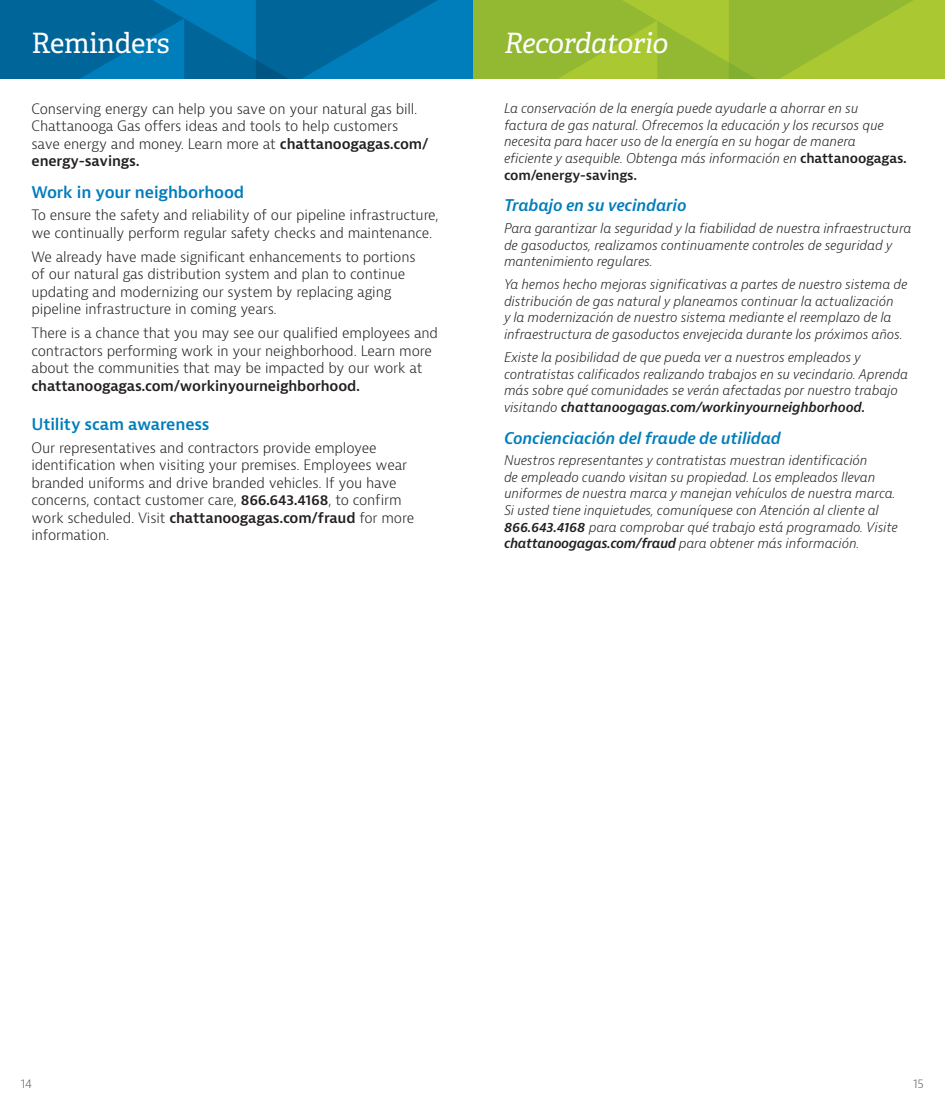
<style>
.page{position:relative;width:945px;height:1103px;background:#fff}
.page>*{position:absolute;margin:0;border:0;box-sizing:border-box;transform-origin:0 0}
.t1{font:italic 28px "Adelle";letter-spacing:-.01em;color:#fff}
.t2{font:28px "Adelle";letter-spacing:-.01em;color:#fff}
.t3{font:italic 600 15.75px "Bernina Sans";letter-spacing:-.01em;color:#007dbb}
.t4{font:600 15.75px "Bernina Sans";letter-spacing:-.01em;color:#007dbb}
.English_copy{font:300 14px/17.5px "Bernina Sans";letter-spacing:-.01em;color:#231f20}
.Spanish_copy{font:italic 300 13.12px/16.6px "Bernina Sans";letter-spacing:-.01em;color:#231f20}
.t5{font:300 12.25px "Bernina Sans";color:#636366}
.s1{font-weight:600}
.s2{font-weight:600;font-style:normal}
</style>
<div class="page">
<svg style="left:0;top:0;width:945px;height:79px;background:#4c956c"></svg>
<p class="t2" style="left:32px;top:25px;width:140px">Reminders</p>
<p class="English_copy" style="left:32px;top:100px;width:398px">Conserving energy can help you save on your natural gas bill.<br>Chattanooga Gas offers ideas and tools to help customers save energy and money. Learn more at <span class="s1">chattanoogagas.com/ energy-savings.</span></p>
<p class="t4" style="left:32px;top:182px;width:214px">Work in your neighborhood</p>
<p class="English_copy" style="left:32px;top:207px;width:409px">To ensure the safety and reliability of our pipeline infrastructure, we continually perform regular safety checks and maintenance.</p>
<p class="English_copy" style="left:32px;top:248px;width:386px">We already have made significant enhancements to portions of our natural gas distribution system and plan to continue updating and modernizing our system by replacing aging pipeline infrastructure in coming years.</p>
<p class="English_copy" style="left:32px;top:324px;width:408px">There is a chance that you may see our qualified employees and contractors performing work in your neighborhood. Learn more about the communities that may be impacted by our work at <span class="s1">chattanoogagas.com/workinyourneighborhood.</span></p>
<p class="t4" style="left:32px;top:414px;width:179px">Utility scam awareness</p>
<p class="English_copy" style="left:32px;top:439px;width:384px">Our representatives and contractors provide employee identification when visiting your premises. Employees wear branded uniforms and drive branded vehicles. If you have concerns, contact customer care, <span class="s1">866.643.4168</span>, to confirm work scheduled. Visit <span class="s1">chattanoogagas.com/fraud</span> for more information.</p>
<p class="t1" style="left:504px;top:25px;width:166px">Recordatorio</p>
<p class="Spanish_copy" style="left:504px;top:100px;width:404px">La conservación de la energía puede ayudarle a ahorrar en su<br>factura de gas natural. Ofrecemos la educación y los recursos que necesita para hacer uso de la energía en su hogar de manera eficiente y asequible. Obtenga más información en <span class="s2">chattanoogagas. com/energy-savings.</span></p>
<p class="t3" style="left:504px;top:195px;width:184px">Trabajo en su vecindario</p>
<p class="Spanish_copy" style="left:504px;top:220px;width:409px">Para garantizar la seguridad y la fiabilidad de nuestra infraestructura de gasoductos, realizamos continuamente controles de seguridad y mantenimiento regulares.</p>
<p class="Spanish_copy" style="left:504px;top:276px;width:405px">Ya hemos hecho mejoras significativas a partes de nuestro sistema de distribución de gas natural y planeamos continuar la actualización<br>y la modernización de nuestro sistema mediante el reemplazo de la infraestructura de gasoductos envejecida durante los próximos años.</p>
<p class="Spanish_copy" style="left:504px;top:349px;width:406px">Existe la posibilidad de que pueda ver a nuestros empleados y contratistas calificados realizando trabajos en su vecindario. Aprenda más sobre qué comunidades se verán afectadas por nuestro trabajo visitando <span class="s1">chattanoogagas.com/workinyourneighborhood.</span></p>
<p class="t3" style="left:504px;top:427px;width:278px">Concienciación del fraude de utilidad</p>
<p class="Spanish_copy" style="left:504px;top:452px;width:395px">Nuestros representantes y contratistas muestran identificación<br>de empleado cuando visitan su propiedad. Los empleados llevan uniformes de nuestra marca y manejan vehículos de nuestra marca.<br>Si usted tiene inquietudes, comuníquese con Atención al cliente al <span class="s1">866.643.4168</span> para comprobar qué trabajo está programado. Visite <span class="s1">chattanoogagas.com/fraud</span> para obtener más información.</p>
<p class="t5" style="left:21px;top:1075px;width:13px">14</p>
<p class="t5" style="left:913px;top:1075px;width:12px">15</p>
</div>
